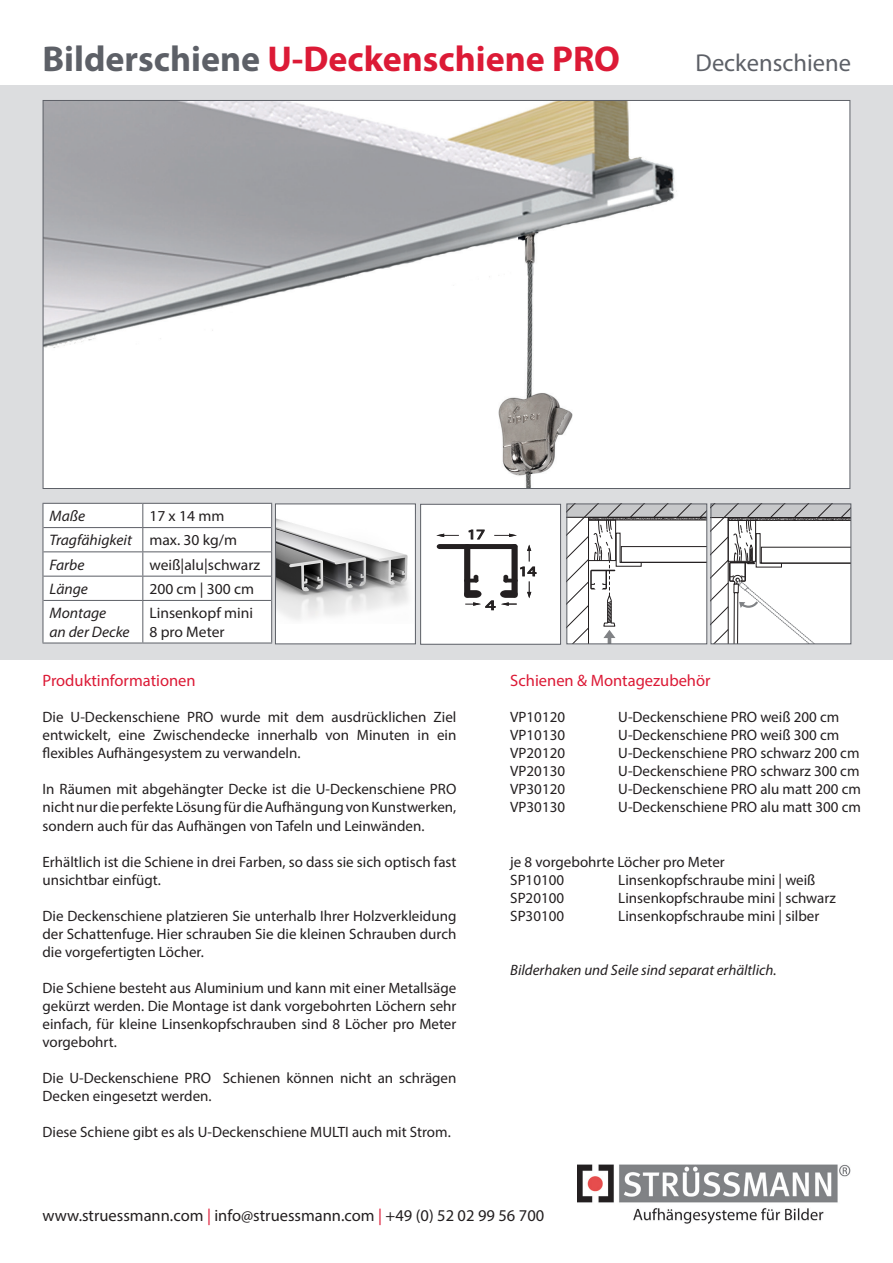
<style>
.page{position:relative;width:893px;height:1263px;background:#fff}
.page>*{position:absolute;margin:0;border:0;box-sizing:border-box;transform-origin:0 0}
.t1{font:700 36px "Myriad Pro";color:#dc1a36}
.t2{font:24.6px "Myriad Pro";color:#5d6067}
.t3{font:16.5px "Myriad Pro";color:#231f20}
.t4{font:16.5px "Myriad Pro";color:#dc1a36}
.t5{font:italic 15.3px/24.3px "Myriad Pro";color:#231f20}
.t6{font:15.3px/18.3px "Myriad Pro";color:#231f20}
.t7{font:15px/18px "Myriad Pro";color:#231f20;text-align:justify}
.t8{font:italic 15px "Myriad Pro";color:#231f20}
.t9{font:13.95px "Myriad";color:#231f20;scale:1.23 1}
.t10{font:13.95px "Myriad";color:#231f20;scale:1.42 1}
.s1{color:#5d6067}
.s2{font-style:normal}
.s3{color:#dc1a36}
</style>
<div class="page">
<svg style="left:0;top:85px;width:893px;height:574px;fill:#dcdddf"></svg>
<img style="left:577px;top:1164px;width:273px;height:60px">
<div style="left:275px;top:504px;width:140px;height:140px;background:#fff"></div>
<img style="left:277px;top:519px;width:132px;height:101px">
<div style="left:275px;top:503px;width:141px;height:141px;border:1px solid #5d6067"></div>
<svg style="left:567px;top:504px;width:282px;height:140px"></svg>
<div style="left:711px;top:503px;width:140px;height:141px;border:1px solid #5d6067"></div>
<svg style="left:43px;top:503px;width:229px;height:140px"></svg>
<hr style="left:43px;top:600px;width:1px;height:42px;background:#5d6067">
<hr style="left:142px;top:601px;width:1px;height:41px;background:#5d6067">
<hr style="left:271px;top:600px;width:1px;height:42px;background:#5d6067">
<div style="left:421px;top:504px;width:140px;height:140px;background:#fff"></div>
<div style="left:464px;top:544px;width:6px;height:54px;background:#231f20;border-radius:3px"></div>
<div style="left:511px;top:544px;width:7px;height:54px;background:#231f20;border-radius:3px"></div>
<svg style="left:527px;top:545px;width:4px;height:16px"></svg>
<svg style="left:464px;top:567px;width:72px;height:43px"></svg>
<svg style="left:436px;top:530px;width:81px;height:19px"></svg>
<div style="left:420px;top:504px;width:141px;height:141px;border:1px solid #5d6067"></div>
<img style="left:45px;top:102px;width:803px;height:385px">
<h1 class="t1" style="left:43px;top:35px;width:579px"><span class="s1">Bilderschiene</span> U-Deckenschiene PRO</h1>
<h2 class="t2" style="left:696px;top:47px;width:157px">Deckenschiene</h2>
<p class="t5" style="left:50px;top:504px;width:37px">Maße</p>
<p class="t5" style="left:50px;top:504px;width:189px;text-indent:100px"><span class="s2">17 x 14 mm<br></span>Tragfähigkeit <span class="s2">max. 30 kg/m<br></span>Farbe</p>
<p class="t6" style="left:149px;top:555px;width:112px">weiß|alu|schwarz</p>
<p class="t5" style="left:50px;top:576px;width:40px">Länge</p>
<p class="t6" style="left:149px;top:579px;width:106px">200 cm | 300 cm</p>
<p class="t5" style="left:50px;top:604px;width:82px;line-height:18.3px">Montage<br>an der Decke</p>
<p class="t6" style="left:149px;top:604px;width:105px">Linsenkopf mini<br>8 pro Meter</p>
<p class="t9" style="left:467px;top:527px;width:16px">17</p>
<p class="t10" style="left:485px;top:598px;width:9px">4</p>
<p class="t9" style="left:519px;top:564px;width:16px">14</p>
<p class="t4" style="left:43px;top:670px;width:155px">Produktinformationen</p>
<p class="t4" style="left:510px;top:671px;width:202px">Schienen &amp; Montagezubehör</p>
<p class="t7" style="left:43px;top:708px;width:415px">Die U-Deckenschiene PRO wurde mit dem ausdrücklichen Ziel entwickelt, eine Zwischendecke innerhalb von Minuten in ein flexibles Aufhängesystem zu verwandeln.</p>
<p class="t7" style="left:43px;top:780px;width:415px">In Räumen mit abgehängter Decke ist die U-Deckenschiene PRO nicht nur die perfekte Lösung für die Aufhängung von Kunstwerken, sondern auch für das Aufhängen von Tafeln und Leinwänden.</p>
<p class="t7" style="left:43px;top:852px;width:415px">Erhältlich ist die Schiene in drei Farben, so dass sie sich optisch fast unsichtbar einfügt.</p>
<p class="t7" style="left:43px;top:906px;width:415px">Die Deckenschiene platzieren Sie unterhalb Ihrer Holzverkleidung der Schattenfuge. Hier schrauben Sie die kleinen Schrauben durch die vorgefertigten Löcher.</p>
<p class="t7" style="left:43px;top:978px;width:415px">Die Schiene besteht aus Aluminium und kann mit einer Metallsäge gekürzt werden. Die Montage ist dank vorgebohrten Löchern sehr einfach, für kleine Linsenkopfschrauben sind 8 Löcher pro Meter vorgebohrt.</p>
<p class="t7" style="left:43px;top:1068px;width:415px">Die U-Deckenschiene PRO Schienen können nicht an schrägen<br>Decken eingesetzt werden.</p>
<p class="t7" style="left:43px;top:1122px;width:410px">Diese Schiene gibt es als U-Deckenschiene MULTI auch mit Strom.</p>
<p class="t7" style="left:510px;top:708px;width:56px">VP10120</p>
<p class="t7" style="left:618px;top:708px;width:222px">U-Deckenschiene PRO weiß 200 cm</p>
<p class="t7" style="left:510px;top:726px;width:56px">VP10130</p>
<p class="t7" style="left:618px;top:726px;width:222px">U-Deckenschiene PRO weiß 300 cm</p>
<p class="t7" style="left:510px;top:744px;width:56px">VP20120</p>
<p class="t7" style="left:618px;top:744px;width:243px">U-Deckenschiene PRO schwarz 200 cm</p>
<p class="t7" style="left:510px;top:762px;width:56px">VP20130</p>
<p class="t7" style="left:618px;top:762px;width:243px">U-Deckenschiene PRO schwarz 300 cm</p>
<p class="t7" style="left:510px;top:780px;width:56px">VP30120</p>
<p class="t7" style="left:618px;top:780px;width:244px">U-Deckenschiene PRO alu matt 200 cm</p>
<p class="t7" style="left:510px;top:798px;width:56px">VP30130</p>
<p class="t7" style="left:618px;top:798px;width:244px">U-Deckenschiene PRO alu matt 300 cm</p>
<p class="t7" style="left:510px;top:852px;width:216px">je 8 vorgebohrte Löcher pro Meter<br>SP10100</p>
<p class="t7" style="left:618px;top:870px;width:199px">Linsenkopfschraube mini | weiß</p>
<p class="t7" style="left:510px;top:888px;width:55px">SP20100</p>
<p class="t7" style="left:618px;top:888px;width:219px">Linsenkopfschraube mini | schwarz</p>
<p class="t7" style="left:510px;top:906px;width:55px">SP30100</p>
<p class="t7" style="left:618px;top:906px;width:203px">Linsenkopfschraube mini | silber</p>
<p class="t8" style="left:510px;top:960px;width:268px">Bilderhaken und Seile sind separat erhältlich.</p>
<p class="t3" style="left:43px;top:1205px;width:503px">www.struessmann.com <span class="s3">|</span> info@struessmann.com <span class="s3">|</span> +49 (0) 52 02 99 56 700</p>
</div>
